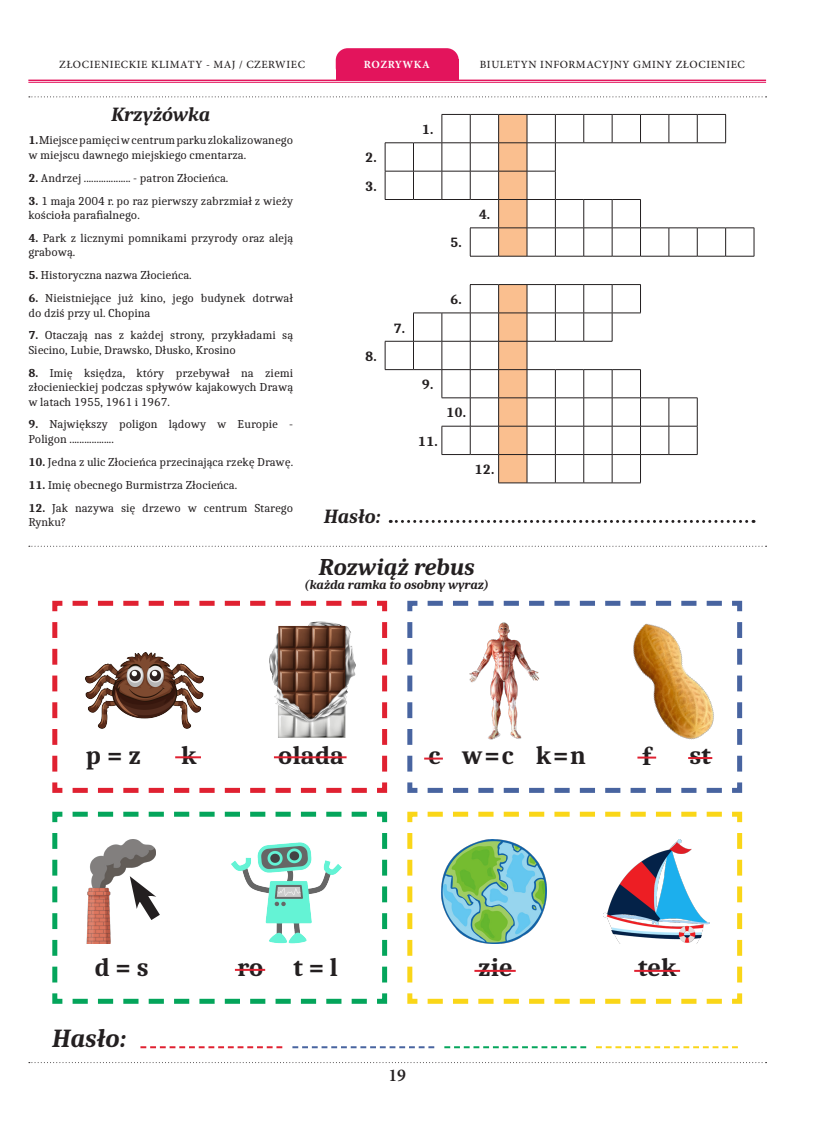
<style>
.page{position:relative;width:820px;height:1134px;background:#fff}
.page>*{position:absolute;margin:0;border:0;box-sizing:border-box;transform-origin:0 0}
.t1{font:700 26px "Caladea";color:#231f20}
.t2{font:italic 700 26px "Caladea";color:#231f20}
.t3{font:italic 700 24px "Caladea";color:#231f20}
.t4{font:italic 700 20px "Caladea";color:#231f20}
.numery{font:600 18px "Minion Pro";color:#231f20}
.t5{font:700 14px "Caladea";color:#231f20}
.t6{font:italic 700 13px "Caladea";color:#231f20}
.t7{font:12px/14.4px "Caladea";color:#231f20}
.naglowek{font:500 11px "Minion Pro";letter-spacing:.05em;color:#231f20}
.naglowek_srodek{font:700 11px "Minion Pro";letter-spacing:.045em;color:#fff}
.s1{font-weight:700}
</style>
<div class="page">
<svg style="left:29px;top:1062px;width:737px;height:1px"></svg>
<svg style="left:29px;top:96px;width:737px;height:1px"></svg>
<hr style="left:28px;top:80px;width:737px;height:1px;background:#e3145c">
<hr style="left:28px;top:82px;width:737px;height:1px;background:#e3145c">
<div style="left:335px;top:60px;width:123px;height:20px;background:#e3145c"></div>
<div style="left:335px;top:48px;width:123px;height:32px;background:#e3145c;border-radius:12px"></div>
<svg style="left:385px;top:114px;width:369px;height:370px"></svg>
<svg style="left:390px;top:520px;width:363px;height:3px"></svg>
<svg style="left:29px;top:546px;width:737px;height:1px"></svg>
<svg style="left:52px;top:600px;width:336px;height:193px"></svg>
<hr style="left:175px;top:756px;width:26px;height:2px;background:#e02131">
<hr style="left:274px;top:756px;width:72px;height:2px;background:#e02131">
<svg style="left:407px;top:600px;width:336px;height:193px"></svg>
<svg style="left:52px;top:811px;width:336px;height:193px"></svg>
<img style="left:86px;top:840px;width:70px;height:104px">
<svg style="left:126px;top:876px;width:43px;height:55px"></svg>
<img style="left:227px;top:840px;width:119px;height:104px">
<hr style="left:235px;top:969px;width:30px;height:2px;background:#e02131">
<svg style="left:407px;top:811px;width:336px;height:193px"></svg>
<img style="left:441px;top:840px;width:105px;height:104px">
<img style="left:603px;top:840px;width:105px;height:104px">
<hr style="left:474px;top:970px;width:41px;height:2px;background:#e02131">
<hr style="left:634px;top:970px;width:45px;height:2px;background:#e02131">
<svg style="left:140px;top:1046px;width:142px;height:2px"></svg>
<svg style="left:292px;top:1046px;width:142px;height:2px"></svg>
<svg style="left:444px;top:1046px;width:142px;height:2px"></svg>
<svg style="left:596px;top:1046px;width:141px;height:2px"></svg>
<img style="left:467px;top:619px;width:74px;height:122px">
<p class="naglowek" style="left:59px;top:57px;width:247px">ZŁOCIENIECKIE KLIMATY - MAJ / CZERWIEC</p>
<p class="naglowek_srodek" style="left:363px;top:57px;width:68px">ROZRYWKA</p>
<p class="naglowek" style="left:479px;top:57px;width:266px">BIULETYN INFORMACYJNY GMINY ZŁOCIENIEC</p>
<p class="t4" style="left:111px;top:103px;width:100px">Krzyżówka</p>
<p class="t7" style="left:28px;top:133px;width:266px"><span class="s1">1.</span> Miejsce pamięci w centrum parku zlokalizowanego w miejscu dawnego miejskiego cmentarza.</p>
<p class="t7" style="left:28px;top:170px;width:201px"><span class="s1">2.</span> Andrzej ................... - patron Złocieńca.</p>
<p class="t7" style="left:28px;top:193px;width:266px"><span class="s1">3.</span> 1 maja 2004 r. po raz pierwszy zabrzmiał z wieży kościoła parafialnego.</p>
<p class="t7" style="left:28px;top:230px;width:266px"><span class="s1">4.</span> Park z licznymi pomnikami przyrody oraz aleją grabową.</p>
<p class="t7" style="left:28px;top:268px;width:165px"><span class="s1">5.</span> Historyczna nazwa Złocieńca.</p>
<p class="t7" style="left:28px;top:291px;width:266px"><span class="s1">6.</span> Nieistniejące już kino, jego budynek dotrwał do dziś przy ul. Chopina</p>
<p class="t7" style="left:28px;top:328px;width:266px"><span class="s1">7.</span> Otaczają nas z każdej strony, przykładami są<br>Siecino, Lubie, Drawsko, Dłusko, Krosino</p>
<p class="t7" style="left:28px;top:365px;width:266px;text-align:justify"><span class="s1">8.</span> Imię księdza, który przebywał na ziemi złocienieckiej podczas spływów kajakowych Drawą w latach 1955, 1961 i 1967.</p>
<p class="t7" style="left:28px;top:417px;width:266px"><span class="s1">9.</span> Największy poligon lądowy w Europie -<br>Poligon ..................</p>
<p class="t7" style="left:28px;top:454px;width:266px"><span class="s1">10.</span> Jedna z ulic Złocieńca przecinająca rzekę Drawę.</p>
<p class="t7" style="left:28px;top:477px;width:210px"><span class="s1">11.</span> Imię obecnego Burmistrza Złocieńca.</p>
<p class="t7" style="left:28px;top:500px;width:266px"><span class="s1">12.</span> Jak nazywa się drzewo w centrum Starego<br>Rynku?</p>
<p class="t5" style="left:422px;top:121px;width:13px">1.</p>
<p class="t5" style="left:365px;top:149px;width:13px">2.</p>
<p class="t5" style="left:365px;top:178px;width:13px">3.</p>
<p class="t5" style="left:478px;top:206px;width:13px">4.</p>
<p class="t5" style="left:450px;top:234px;width:13px">5.</p>
<p class="t5" style="left:450px;top:291px;width:13px">6.</p>
<p class="t5" style="left:393px;top:319px;width:13px">7.</p>
<p class="t5" style="left:365px;top:348px;width:13px">8.</p>
<p class="t5" style="left:422px;top:376px;width:13px">9.</p>
<p class="t5" style="left:446px;top:404px;width:21px">10.</p>
<p class="t5" style="left:417px;top:433px;width:21px">11.</p>
<p class="t5" style="left:474px;top:461px;width:21px">12.</p>
<p class="t4" style="left:324px;top:504px;width:58px">Hasło:</p>
<p class="t3" style="left:319px;top:552px;width:157px">Rozwiąż rebus</p>
<p class="t6" style="left:304px;top:577px;width:186px">(każda ramka to osobny wyraz)</p>
<p class="t1" style="left:86px;top:740px;width:56px">p = z</p>
<p class="t1" style="left:181px;top:740px;width:17px">k</p>
<p class="t1" style="left:278px;top:740px;width:68px">olada</p>
<p class="t1" style="left:428px;top:740px;width:14px">c</p>
<p class="t1" style="left:461px;top:740px;width:53px">w=c</p>
<p class="t1" style="left:535px;top:740px;width:52px">k=n</p>
<p class="t1" style="left:642px;top:740px;width:10px">f</p>
<p class="t1" style="left:689px;top:740px;width:23px">st</p>
<p class="t1" style="left:94px;top:952px;width:56px">d = s</p>
<p class="t1" style="left:237px;top:952px;width:28px">ro</p>
<p class="t1" style="left:293px;top:952px;width:46px">t = l</p>
<p class="t1" style="left:478px;top:952px;width:36px">zie</p>
<p class="t1" style="left:638px;top:952px;width:40px">tek</p>
<p class="t2" style="left:52px;top:1022px;width:76px">Hasło:</p>
<p class="numery" style="left:388px;top:1063px;width:19px">19</p>
</div>
